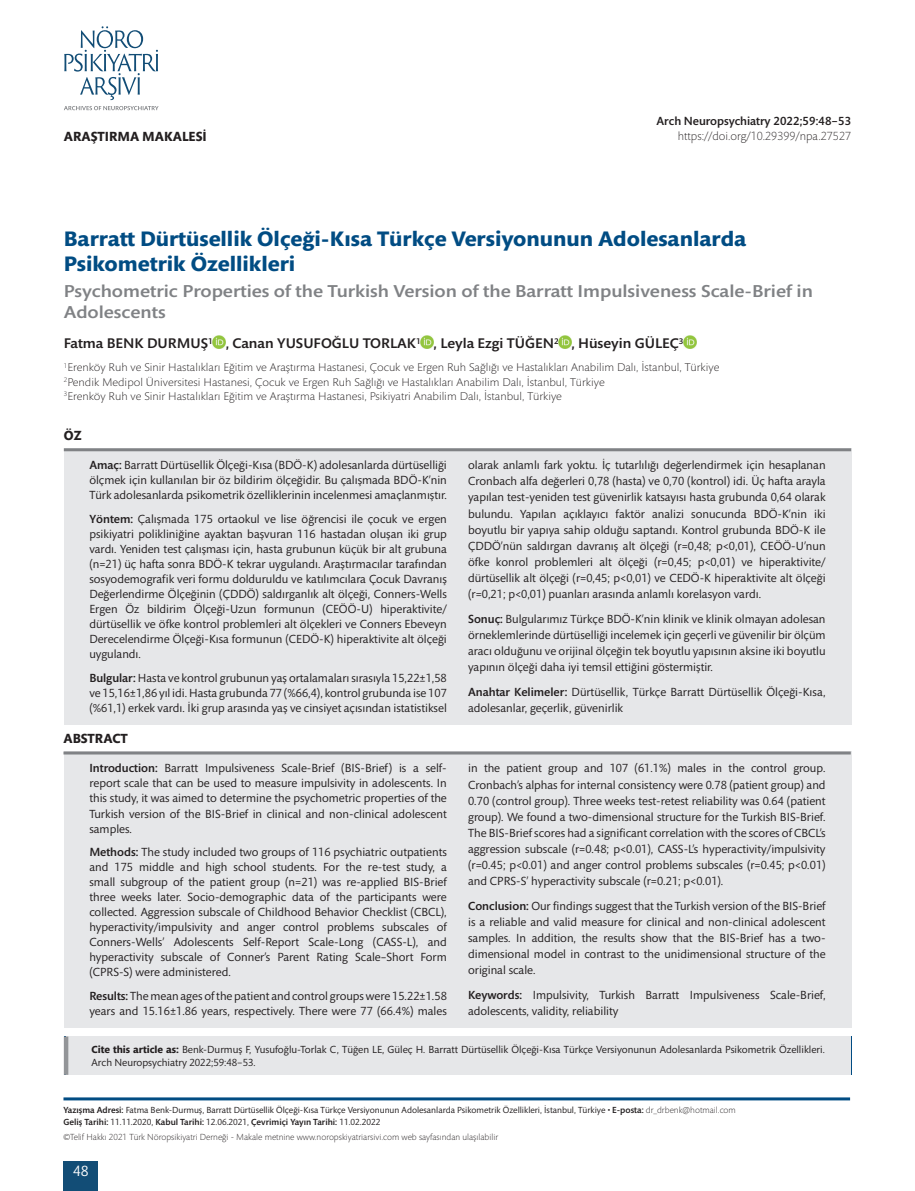
<style>
.page{position:relative;width:915px;height:1191px;background:#fff}
.page>*{position:absolute;margin:0;border:0;box-sizing:border-box;transform-origin:0 0}
.t1{font:700 21.3px/25.5px "Mundo Sans Std";color:#014c83;scale:1.05 1}
.t2{font:500 17.55px/21px "Mundo Sans Std";color:#808285;scale:1.11 1}
.t3{font:15px "Mundo Sans Std";color:#fff}
.t4{font:500 14.25px "Mundo Sans Std";color:#231f20;scale:1.05 1}
.t5{font:700 13.5px "Mundo Sans Std";color:#231f20}
.t6{font:12px/15px "Mundo Sans Std";color:#231f20;text-align:justify}
.t7{font:300 12px "Mundo Sans Std";color:#231f20}
.t8{font:500 12px "Mundo Sans Std";color:#231f20}
.t9{font:300 11.4px/14.4px "Mundo Sans Std";color:#231f20;scale:1.05 1}
.t10{font:10.5px/13.5px "Mundo Sans Std";color:#231f20}
.t11{font:9px/12px "Mundo Sans Std";color:#231f20}
.t12{font:300 9px "Mundo Sans Std";color:#231f20}
.s1{font-weight:500}
.s2{font-weight:700}
.s3{font-weight:300}
</style>
<div class="page">
<div style="left:64px;top:1161px;width:34px;height:30px;background:#124d76"></div>
<svg style="left:64px;top:26px;width:94px;height:74px"></svg>
<svg style="left:64px;top:106px;width:94px;height:4px"></svg>
<svg style="left:213px;top:335px;width:13px;height:13px"></svg>
<svg style="left:420px;top:335px;width:13px;height:13px"></svg>
<svg style="left:558px;top:335px;width:13px;height:13px"></svg>
<svg style="left:683px;top:335px;width:13px;height:13px"></svg>
<div style="left:66px;top:1036px;width:784px;height:38px;background:#e6e7e9"></div>
<hr style="left:64px;top:1036px;width:4px;height:38px;background:#939598">
<hr style="left:63px;top:1097px;width:786px;height:3px;background:#014c83">
<div style="left:64px;top:448px;width:786px;height:276px;background:#e6e7e9"></div>
<hr style="left:64px;top:448px;width:786px;height:3px;background:#808285">
<div style="left:64px;top:751px;width:786px;height:276px;background:#e6e7e9"></div>
<hr style="left:63px;top:751px;width:787px;height:3px;background:#808285">
<p class="t5" style="left:64px;top:129px;width:144px">ARAŞTIRMA MAKALESİ</p>
<p class="t8" style="left:656px;top:114px;width:196px">Arch Neuropsychiatry 2022;59:48−53</p>
<p class="t7" style="left:677px;top:129px;width:175px">https://doi.org/10.29399/npa.27527</p>
<h1 class="t1" style="left:64px;top:226px;width:651px">Barratt Dürtüsellik Ölçeği-Kısa Türkçe Versiyonunun Adolesanlarda<br>Psikometrik Özellikleri</h1>
<h2 class="t2" style="left:64px;top:281px;width:676px">Psychometric Properties of the Turkish Version of the Barratt Impulsiveness Scale-Brief in<br>Adolescents</h2>
<p class="t4" style="left:64px;top:336px;width:591px">Fatma BENK DURMUŞ<sup>1</sup> , Canan YUSUFOĞLU TORLAK<sup>1</sup> , Leyla Ezgi TÜĞEN<sup>2</sup> , Hüseyin GÜLEÇ<sup>3</sup></p>
<p class="t9" style="left:64px;top:361px;width:625px"><sup>1</sup>Erenköy Ruh ve Sinir Hastalıkları Eğitim ve Araştırma Hastanesi, Çocuk ve Ergen Ruh Sağlığı ve Hastalıkları Anabilim Dalı, İstanbul, Türkiye<br><sup>2</sup>Pendik Medipol Üniversitesi Hastanesi, Çocuk ve Ergen Ruh Sağlığı ve Hastalıkları Anabilim Dalı, İstanbul, Türkiye<br><sup>3</sup>Erenköy Ruh ve Sinir Hastalıkları Eğitim ve Araştırma Hastanesi, Psikiyatri Anabilim Dalı, İstanbul, Türkiye</p>
<p class="t5" style="left:64px;top:428px;width:19px">ÖZ</p>
<p class="t6" style="left:89px;top:458px;width:359px"><span class="s1">Amaç:</span> Barratt Dürtüsellik Ölçeği-Kısa (BDÖ-K) adolesanlarda dürtüselliği ölçmek için kullanılan bir öz bildirim ölçeğidir. Bu çalışmada BDÖ-K’nin Türk adolesanlarda psikometrik özelliklerinin incelenmesi amaçlanmıştır.</p>
<p class="t6" style="left:89px;top:511px;width:359px"><span class="s1">Yöntem:</span> Çalışmada 175 ortaokul ve lise öğrencisi ile çocuk ve ergen psikiyatri polikliniğine ayaktan başvuran 116 hastadan oluşan iki grup vardı. Yeniden test çalışması için, hasta grubunun küçük bir alt grubuna (n=21) üç hafta sonra BDÖ-K tekrar uygulandı. Araştırmacılar tarafından sosyodemografik veri formu dolduruldu ve katılımcılara Çocuk Davranış Değerlendirme Ölçeğinin (ÇDDÖ) saldırganlık alt ölçeği, Conners-Wells Ergen Öz bildirim Ölçeği-Uzun formunun (CEÖÖ-U) hiperaktivite/ dürtüsellik ve öfke kontrol problemleri alt ölçekleri ve Conners Ebeveyn Derecelendirme Ölçeği-Kısa formunun (CEDÖ-K) hiperaktivite alt ölçeği uygulandı.</p>
<p class="t6" style="left:89px;top:670px;width:359px"><span class="s1">Bulgular:</span> Hasta ve kontrol grubunun yaş ortalamaları sırasıyla 15,22±1,58 ve 15,16±1,86 yıl idi. Hasta grubunda 77 (%66,4), kontrol grubunda ise 107 (%61,1) erkek vardı. İki grup arasında yaş ve cinsiyet açısından istatistiksel</p>
<p class="t5" style="left:63px;top:731px;width:66px">ABSTRACT</p>
<p class="t6" style="left:89px;top:761px;width:359px"><span class="s1">Introduction:</span> Barratt Impulsiveness Scale-Brief (BIS-Brief) is a self&shy;report scale that can be used to measure impulsivity in adolescents. In this study, it was aimed to determine the psychometric properties of the Turkish version of the BIS-Brief in clinical and non-clinical adolescent samples.</p>
<p class="t6" style="left:89px;top:845px;width:359px"><span class="s1">Methods:</span> The study included two groups of 116 psychiatric outpatients and 175 middle and high school students. For the re-test study, a small subgroup of the patient group (n=21) was re-applied BIS-Brief three weeks later. Socio-demographic data of the participants were collected. Aggression subscale of Childhood Behavior Checklist (CBCL), hyperactivity/impulsivity and anger control problems subscales of Conners-Wells’ Adolescents Self-Report Scale-Long (CASS-L), and hyperactivity subscale of Conner’s Parent Rating Scale–Short Form (CPRS-S) were administered.</p>
<p class="t6" style="left:89px;top:988px;width:359px"><span class="s1">Results:</span> The mean ages of the patient and control groups were 15.22±1.58 years and 15.16±1.86 years, respectively. There were 77 (66.4%) males</p>
<p class="t6" style="left:468px;top:457px;width:359px;line-height:16px">olarak anlamlı fark yoktu. İç tutarlılığı değerlendirmek için hesaplanan Cronbach alfa değerleri 0,78 (hasta) ve 0,70 (kontrol) idi. Üç hafta arayla yapılan test-yeniden test güvenirlik katsayısı hasta grubunda 0,64 olarak bulundu. Yapılan açıklayıcı faktör analizi sonucunda BDÖ-K’nin iki boyutlu bir yapıya sahip olduğu saptandı. Kontrol grubunda BDÖ-K ile ÇDDÖ’nün saldırgan davranış alt ölçeği (r=0,48; p&lt;0,01), CEÖÖ-U’nun öfke konrol problemleri alt ölçeği (r=0,45; p&lt;0,01) ve hiperaktivite/ dürtüsellik alt ölçeği (r=0,45; p&lt;0,01) ve CEDÖ-K hiperaktivite alt ölçeği (r=0,21; p&lt;0,01) puanları arasında anlamlı korelasyon vardı.</p>
<p class="t6" style="left:468px;top:611px;width:359px;line-height:16px"><span class="s1">Sonuç:</span> Bulgularımız Türkçe BDÖ-K’nin klinik ve klinik olmayan adolesan örneklemlerinde dürtüselliği incelemek için geçerli ve güvenilir bir ölçüm aracı olduğunu ve orijinal ölçeğin tek boyutlu yapısının aksine iki boyutlu yapının ölçeği daha iyi temsil ettiğini göstermiştir.</p>
<p class="t6" style="left:468px;top:684px;width:359px;line-height:16px"><span class="s1">Anahtar Kelimeler:</span> Dürtüsellik, Türkçe Barratt Dürtüsellik Ölçeği-Kısa, adolesanlar, geçerlik, güvenirlik</p>
<p class="t6" style="left:468px;top:760px;width:359px;line-height:16px">in the patient group and 107 (61.1%) males in the control group.<br>Cronbach’s alphas for internal consistency were 0.78 (patient group) and 0.70 (control group). Three weeks test-retest reliability was 0.64 (patient group). We found a two-dimensional structure for the Turkish BIS-Brief.<br>The BIS-Brief scores had a significant correlation with the scores of CBCL’s aggression subscale (r=0.48; p&lt;0.01), CASS-L’s hyperactivity/impulsivity (r=0.45; p&lt;0.01) and anger control problems subscales (r=0.45; p&lt;0.01) and CPRS-S’ hyperactivity subscale (r=0.21; p&lt;0.01).</p>
<p class="t6" style="left:468px;top:898px;width:359px;line-height:16px"><span class="s1">Conclusion:</span> Our findings suggest that the Turkish version of the BIS-Brief is a reliable and valid measure for clinical and non-clinical adolescent samples. In addition, the results show that the BIS-Brief has a two&shy;dimensional model in contrast to the unidimensional structure of the original scale.</p>
<p class="t6" style="left:468px;top:987px;width:359px;line-height:16px"><span class="s1">Keywords:</span> Impulsivity, Turkish Barratt Impulsiveness Scale-Brief, adolescents, validity, reliability</p>
<p class="t10" style="left:92px;top:1042px;width:734px"><span class="s2">Cite this article as:</span> Benk-Durmuş F, Yusufoğlu-Torlak C, Tüğen LE, Güleç H. Barratt Dürtüsellik Ölçeği-Kısa Türkçe Versiyonunun Adolesanlarda Psikometrik Özellikleri.<br>Arch Neuropsychiatry 2022;59:48−53.</p>
<p class="t11" style="left:63px;top:1104px;width:673px"><span class="s1">Yazışma Adresi:</span> Fatma Benk-Durmuş, Barratt Dürtüsellik Ölçeği-Kısa Türkçe Versiyonunun Adolesanlarda Psikometrik Özellikleri, İstanbul, Türkiye • <span class="s1">E-posta:</span> <span class="s3">dr_drbenk@hotmail.com<br></span><span class="s1">Geliş Tarihi:</span> 11.11.2020, <span class="s1">Kabul Tarihi:</span> 12.06.2021, <span class="s1">Çevrimiçi Yayın Tarihi:</span> 11.02.2022</p>
<p class="t12" style="left:63px;top:1132px;width:436px">©Telif Hakkı 2021 Türk Nöropsikiyatri Derneği - Makale metnine www.noropskiyatriarsivi.com web sayfasından ulaşılabilir</p>
<p class="t3" style="left:73px;top:1162px;width:17px">48</p>
</div>
